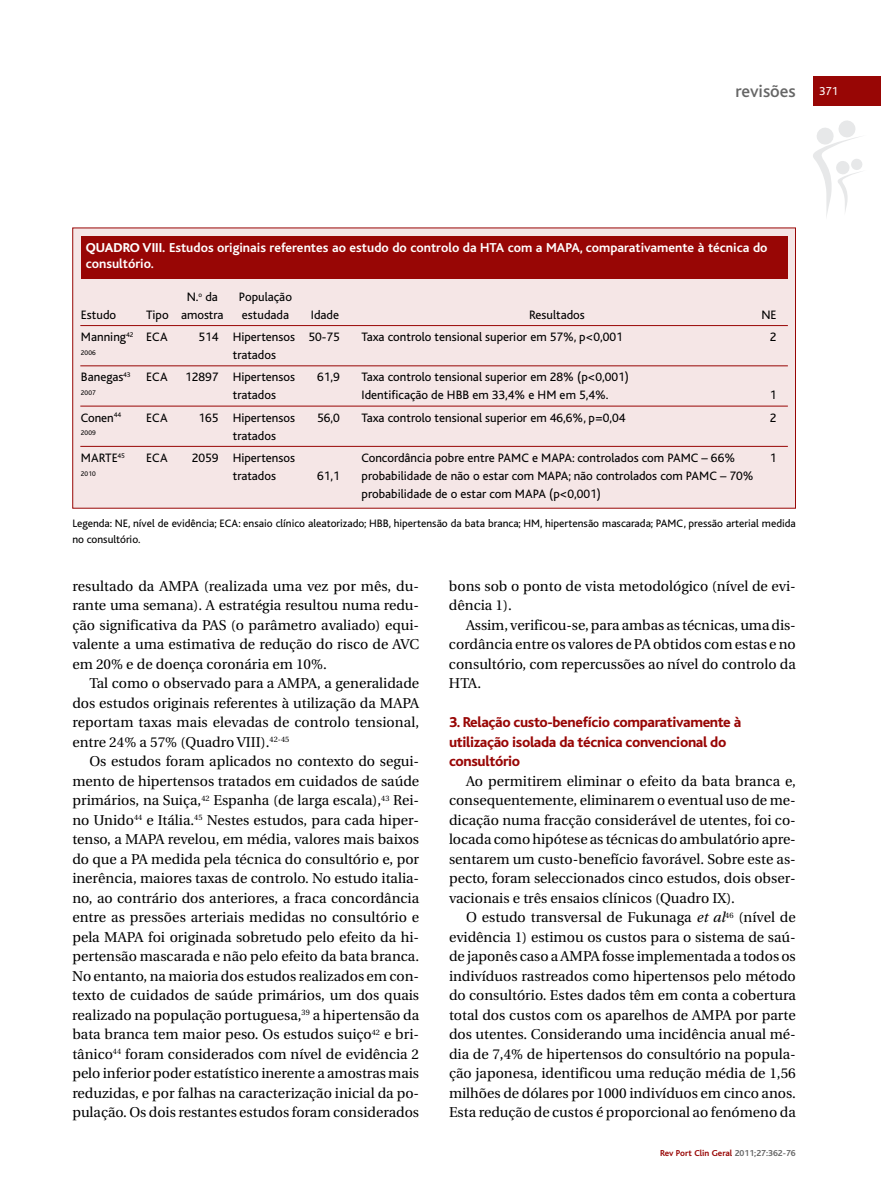
<style>
.page{position:relative;width:881px;height:1191px;background:#fff}
.page>*{position:absolute;margin:0;border:0;box-sizing:border-box;transform-origin:0 0}
.t1{font:500 18px "Bliss";color:#666}
.t2{font:800 15px/19.5px "Bliss";letter-spacing:-.02em;color:#980605}
.t3{font:14.25px/19.5px "Utopia";color:#000;text-align:justify}
.t4{font:700 13.5px/16.2px "Bliss";color:#fff}
.t5{font:12.75px/18px "Bliss";color:#000}
.t6{font:12px "Bliss";color:#fff}
.t7{font:11.25px/16.5px "Bliss";color:#000}
.t8{font:700 9px "Bliss";color:#980605}
.t9{font:7.05px "Bliss";color:#000}
.s1{font-weight:800}
.s2{font-style:italic}
.s3{color:#666}
</style>
<div class="page">
<svg style="left:813px;top:120px;width:49px;height:97px"></svg>
<div style="left:812px;top:77px;width:68px;height:29px;background:#980605"></div>
<div style="left:73px;top:228px;width:721px;height:280px;background:#f5e6e6"></div>
<hr style="left:80px;top:325px;width:707px;height:1px;background:#980605">
<hr style="left:80px;top:365px;width:707px;height:1px;background:#980605">
<hr style="left:80px;top:406px;width:707px;height:1px;background:#980605">
<hr style="left:80px;top:446px;width:707px;height:1px;background:#980605">
<div style="left:81px;top:236px;width:706px;height:43px;background:#980605"></div>
<p class="t1" style="left:735px;top:85px;width:62px">revisões</p>
<p class="t6" style="left:819px;top:87px;width:20px">371</p>
<p class="t4" style="left:86px;top:241px;width:683px"><span class="s1">QUADRO VIII.</span> Estudos originais referentes ao estudo do controlo da HTA com a MAPA, comparativamente à técnica do consultório.</p>
<p class="t5" style="left:187px;top:289px;width:33px">N.<sup>o</sup> da</p>
<p class="t5" style="left:239px;top:289px;width:54px">População</p>
<p class="t5" style="left:81px;top:307px;width:37px">Estudo</p>
<p class="t5" style="left:146px;top:307px;width:79px">Tipo amostra</p>
<p class="t5" style="left:242px;top:307px;width:49px">estudada</p>
<p class="t5" style="left:311px;top:307px;width:30px">Idade</p>
<p class="t5" style="left:529px;top:307px;width:57px">Resultados</p>
<p class="t5" style="left:761px;top:307px;width:17px">NE</p>
<p class="t5" style="left:81px;top:329px;width:88px">Manning<sup>42</sup> ECA</p>
<p class="t5" style="left:198px;top:329px;width:143px">514 Hipertensos 50-75</p>
<p class="t5" style="left:361px;top:329px;width:262px">Taxa controlo tensional superior em 57%, p&lt;0,001</p>
<p class="t5" style="left:769px;top:329px;width:8px">2</p>
<p class="t9" style="left:81px;top:350px;width:16px">2006</p>
<p class="t5" style="left:233px;top:347px;width:45px">tratados</p>
<p class="t5" style="left:81px;top:370px;width:88px">Banegas<sup>43</sup> ECA</p>
<p class="t5" style="left:185px;top:370px;width:111px">12897 Hipertensos</p>
<p class="t5" style="left:317px;top:370px;width:24px">61,9</p>
<p class="t5" style="left:361px;top:370px;width:269px">Taxa controlo tensional superior em 28% (p&lt;0,001)</p>
<p class="t9" style="left:81px;top:390px;width:16px">2007</p>
<p class="t5" style="left:233px;top:388px;width:45px">tratados</p>
<p class="t5" style="left:361px;top:388px;width:248px">Identificação de HBB em 33,4% e HM em 5,4%.</p>
<p class="t5" style="left:769px;top:388px;width:8px">1</p>
<p class="t5" style="left:81px;top:410px;width:42px">Conen<sup>44</sup></p>
<p class="t5" style="left:146px;top:410px;width:23px">ECA</p>
<p class="t5" style="left:198px;top:410px;width:98px">165 Hipertensos</p>
<p class="t5" style="left:317px;top:410px;width:24px">56,0</p>
<p class="t5" style="left:361px;top:410px;width:265px">Taxa controlo tensional superior em 46,6%, p=0,04</p>
<p class="t5" style="left:769px;top:410px;width:8px">2</p>
<p class="t9" style="left:81px;top:431px;width:16px">2009</p>
<p class="t5" style="left:233px;top:428px;width:45px">tratados</p>
<p class="t5" style="left:81px;top:450px;width:45px">MARTE<sup>45</sup></p>
<p class="t5" style="left:146px;top:450px;width:23px">ECA</p>
<p class="t5" style="left:192px;top:450px;width:105px">2059 Hipertensos</p>
<p class="t5" style="left:361px;top:450px;width:375px">Concordância pobre entre PAMC e MAPA: controlados com PAMC – 66%</p>
<p class="t5" style="left:769px;top:450px;width:8px">1</p>
<p class="t9" style="left:81px;top:471px;width:16px">2010</p>
<p class="t5" style="left:233px;top:468px;width:45px">tratados</p>
<p class="t5" style="left:317px;top:468px;width:24px">61,1</p>
<p class="t5" style="left:361px;top:468px;width:393px">probabilidade de não o estar com MAPA; não controlados com PAMC – 70% probabilidade de o estar com MAPA (p&lt;0,001)</p>
<p class="t7" style="left:72px;top:516px;width:724px">Legenda: NE, nível de evidência; ECA: ensaio clínico aleatorizado; HBB, hipertensão da bata branca; HM, hipertensão mascarada; PAMC, pressão arterial medida no consultório.</p>
<p class="t3" style="left:72px;top:577px;width:348px">resultado da AMPA (realizada uma vez por mês, du&shy;rante uma semana). A estratégia resultou numa redu&shy;ção significativa da PAS (o parâmetro avaliado) equi&shy;valente a uma estimativa de redução do risco de AVC em 20% e de doença coronária em 10%.</p>
<p class="t3" style="left:72px;top:675px;width:348px;text-indent:17px">Tal como o observado para a AMPA, a generalidade dos estudos originais referentes à utilização da MAPA reportam taxas mais elevadas de controlo tensional, entre 24% a 57% (Quadro VIII).<sup>42-45</sup></p>
<p class="t3" style="left:72px;top:753px;width:348px;text-indent:17px">Os estudos foram aplicados no contexto do segui&shy;mento de hipertensos tratados em cuidados de saúde primários, na Suiça,<sup>42</sup> Espanha (de larga escala),<sup>43</sup> Rei&shy;no Unido<sup>44</sup> e Itália.<sup>45</sup> Nestes estudos, para cada hiper&shy;tenso, a MAPA revelou, em média, valores mais baixos do que a PA medida pela técnica do consultório e, por inerência, maiores taxas de controlo. No estudo italia&shy;no, ao contrário dos anteriores, a fraca concordância entre as pressões arteriais medidas no consultório e pela MAPA foi originada sobretudo pelo efeito da hi&shy;pertensão mascarada e não pelo efeito da bata branca.<br>No entanto, na maioria dos estudos realizados em con&shy;texto de cuidados de saúde primários, um dos quais realizado na população portuguesa,<sup>39</sup> a hipertensão da bata branca tem maior peso. Os estudos suiço<sup>42</sup> e bri&shy;tânico<sup>44</sup> foram considerados com nível de evidência 2 pelo inferior poder estatístico inerente a amostras mais reduzidas, e por falhas na caracterização inicial da po&shy;pulação. Os dois restantes estudos foram considerados</p>
<p class="t3" style="left:449px;top:577px;width:348px">bons sob o ponto de vista metodológico (nível de evi&shy;dência 1).</p>
<p class="t3" style="left:449px;top:616px;width:348px;text-indent:17px">Assim, verificou-se, para ambas as técnicas, uma dis&shy;cordância entre os valores de PA obtidos com estas e no consultório, com repercussões ao nível do controlo da HTA.</p>
<p class="t2" style="left:449px;top:714px;width:294px">3. Relação custo-benefício comparativamente à utilização isolada da técnica convencional do consultório</p>
<p class="t3" style="left:449px;top:772px;width:348px;text-indent:17px">Ao permitirem eliminar o efeito da bata branca e, consequentemente, eliminarem o eventual uso de me&shy;dicação numa fracção considerável de utentes, foi co&shy;locada como hipótese as técnicas do ambulatório apre&shy;sentarem um custo-benefício favorável. Sobre este as&shy;pecto, foram seleccionados cinco estudos, dois obser&shy;vacionais e três ensaios clínicos (Quadro IX).</p>
<p class="t3" style="left:449px;top:909px;width:348px;text-indent:17px">O estudo transversal de Fukunaga <span class="s2">et al</span><sup>46</sup> (nível de evidência 1) estimou os custos para o sistema de saú&shy;de japonês caso a AMPA fosse implementada a todos os indivíduos rastreados como hipertensos pelo método do consultório. Estes dados têm em conta a cobertura total dos custos com os aparelhos de AMPA por parte dos utentes. Considerando uma incidência anual mé&shy;dia de 7,4% de hipertensos do consultório na popula&shy;ção japonesa, identificou uma redução média de 1,56 milhões de dólares por 1000 indivíduos em cinco anos.<br>Esta redução de custos é proporcional ao fenómeno da</p>
<p class="t8" style="left:659px;top:1149px;width:137px">Rev Port Clin Geral <span class="s3">2011;27:362-76</span></p>
</div>
